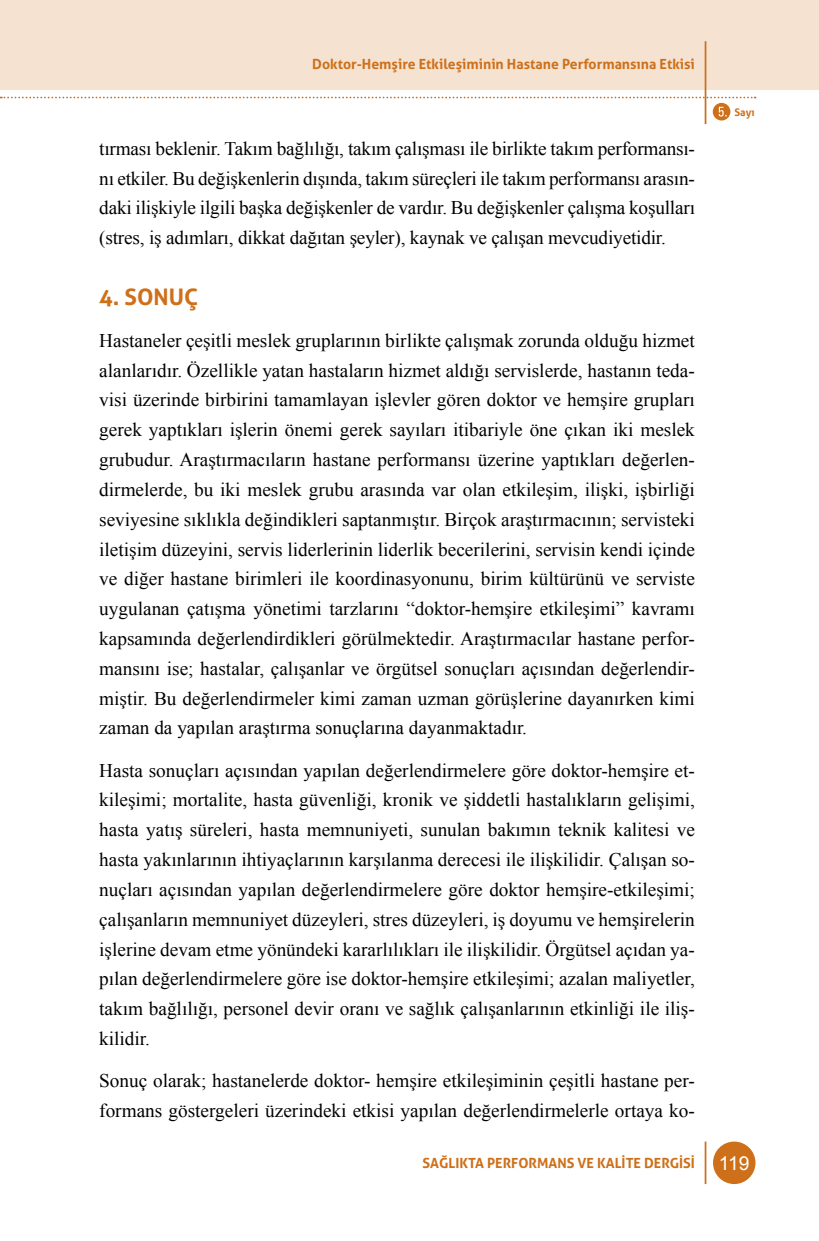
<style>
.page{position:relative;width:819px;height:1241px;background:#fff}
.page>*{position:absolute;margin:0;border:0;box-sizing:border-box;transform-origin:0 0}
.t1{font:700 22.75px "Aller";color:#ce7019}
.t2{font:19.25px/29.8px "Times New Roman";color:#000;text-align:justify}
.t3{font:700 14px "Aller";color:#ce7019}
.t4{font:700 10.5px "Aller";color:#ce7019}
.s1{font-family:"Arial";font-weight:400;font-size:19.25px;color:#fff}
</style>
<div class="page">
<div style="left:0;top:0;width:819px;height:89px;background:#f5e2d1"></div>
<hr style="left:704px;top:41px;width:2px;height:83px;background:#ce7019">
<svg style="left:0;top:97px;width:755px;height:1px"></svg>
<div style="left:713px;top:1141px;width:42px;height:42px;background:#ce7019;border-radius:50%"></div>
<hr style="left:704px;top:1141px;width:2px;height:42px;background:#ce7019">
<div style="left:712px;top:103px;width:18px;height:17px;background:#ce7019;border-radius:50%"></div>
<svg style="left:718px;top:107px;width:8px;height:10px"></svg>
<p class="t3" style="left:312px;top:55px;width:384px">Doktor-Hemşire Etkileşiminin Hastane Performansına Etkisi</p>
<p class="t2" style="left:99px;top:133px;width:597px">tırması beklenir. Takım bağlılığı, takım çalışması ile birlikte takım performansı&shy;nı etkiler. Bu değişkenlerin dışında, takım süreçleri ile takım performansı arasın&shy;daki ilişkiyle ilgili başka değişkenler de vardır. Bu değişkenler çalışma koşulları (stres, iş adımları, dikkat dağıtan şeyler), kaynak ve çalışan mevcudiyetidir.</p>
<p class="t1" style="left:99px;top:282px;width:100px">4. SONUÇ</p>
<p class="t2" style="left:99px;top:325px;width:597px">Hastaneler çeşitli meslek gruplarının birlikte çalışmak zorunda olduğu hizmet alanlarıdır. Özellikle yatan hastaların hizmet aldığı servislerde, hastanın teda&shy;visi üzerinde birbirini tamamlayan işlevler gören doktor ve hemşire grupları gerek yaptıkları işlerin önemi gerek sayıları itibariyle öne çıkan iki meslek grubudur. Araştırmacıların hastane performansı üzerine yaptıkları değerlen&shy;dirmelerde, bu iki meslek grubu arasında var olan etkileşim, ilişki, işbirliği seviyesine sıklıkla değindikleri saptanmıştır. Birçok araştırmacının; servisteki iletişim düzeyini, servis liderlerinin liderlik becerilerini, servisin kendi içinde ve diğer hastane birimleri ile koordinasyonunu, birim kültürünü ve serviste uygulanan çatışma yönetimi tarzlarını “doktor-hemşire etkileşimi” kavramı kapsamında değerlendirdikleri görülmektedir. Araştırmacılar hastane perfor&shy;mansını ise; hastalar, çalışanlar ve örgütsel sonuçları açısından değerlendir&shy;miştir. Bu değerlendirmeler kimi zaman uzman görüşlerine dayanırken kimi zaman da yapılan araştırma sonuçlarına dayanmaktadır.</p>
<p class="t2" style="left:99px;top:755px;width:597px">Hasta sonuçları açısından yapılan değerlendirmelere göre doktor-hemşire et&shy;kileşimi; mortalite, hasta güvenliği, kronik ve şiddetli hastalıkların gelişimi, hasta yatış süreleri, hasta memnuniyeti, sunulan bakımın teknik kalitesi ve hasta yakınlarının ihtiyaçlarının karşılanma derecesi ile ilişkilidir. Çalışan so&shy;nuçları açısından yapılan değerlendirmelere göre doktor hemşire-etkileşimi; çalışanların memnuniyet düzeyleri, stres düzeyleri, iş doyumu ve hemşirelerin işlerine devam etme yönündeki kararlılıkları ile ilişkilidir. Örgütsel açıdan ya&shy;pılan değerlendirmelere göre ise doktor-hemşire etkileşimi; azalan maliyetler, takım bağlılığı, personel devir oranı ve sağlık çalışanlarının etkinliği ile iliş&shy;kilidir.</p>
<p class="t2" style="left:99px;top:1065px;width:597px">Sonuç olarak; hastanelerde doktor- hemşire etkileşiminin çeşitli hastane per&shy;formans göstergeleri üzerindeki etkisi yapılan değerlendirmelerle ortaya ko-</p>
<p class="t4" style="left:734px;top:105px;width:22px">Sayı</p>
<p class="t3" style="left:422px;top:1154px;width:328px">SAĞLIKTA PERFORMANS VE KALİTE DERGİSİ <span class="s1">119</span></p>
</div>
